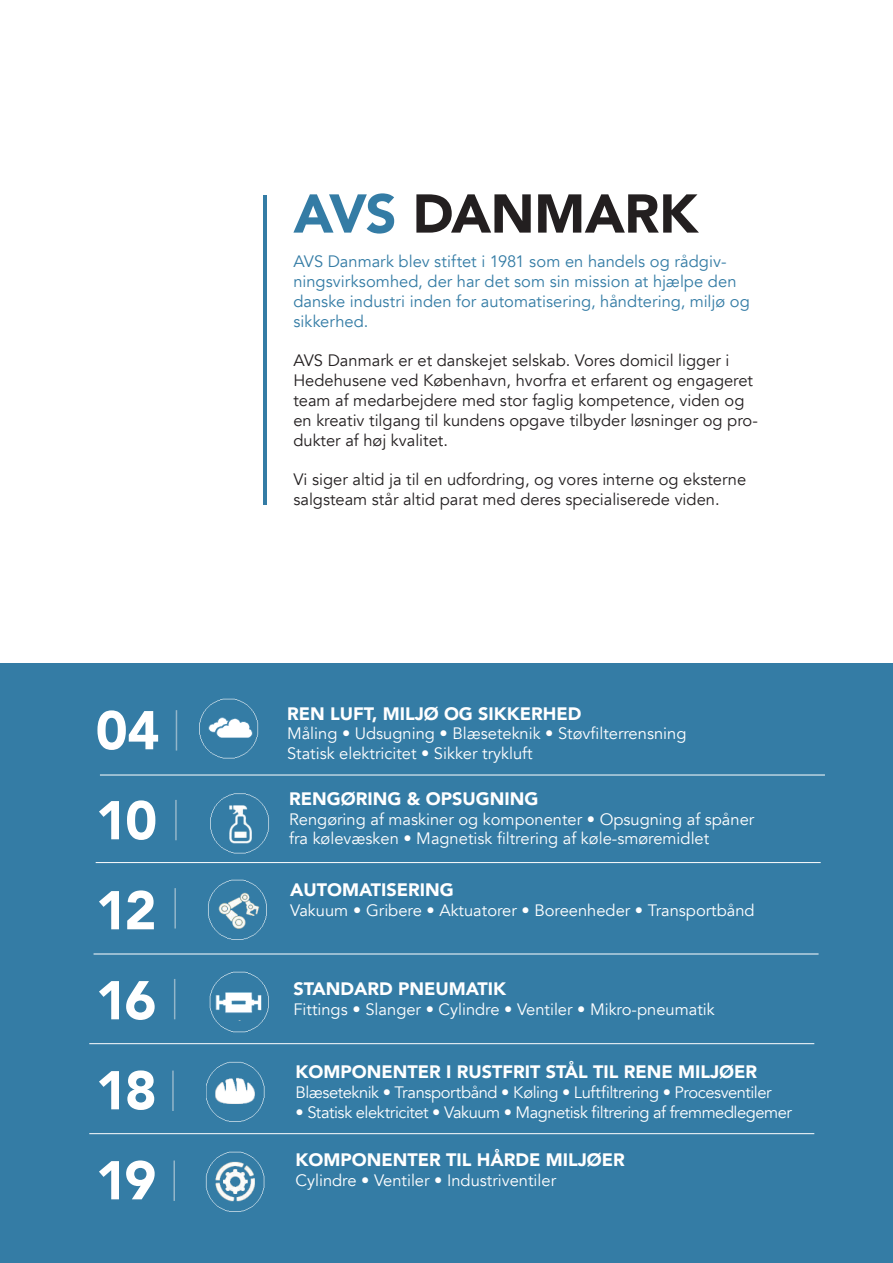
<style>
.page{position:relative;width:893px;height:1263px;background:#fff}
.page>*{position:absolute;margin:0;border:0;box-sizing:border-box;transform-origin:0 0}
.t1{font:900 54px/90px "Avenir";letter-spacing:-.055em;color:#fff;text-align:justify}
.t2{font:900 54px "Avenir";letter-spacing:-.01em;color:#231f20}
.t3{font:900 18px "Avenir";color:#fff}
.t4{font:16.5px/19.8px "Avenir";color:#231f20}
.t5{font:16.5px/19.8px "Avenir";color:#fff}
.t6{font:16.5px/19.8px "Avenir";color:#347ca5}
.t7{font:16.5px "Avenir";letter-spacing:-.03em;color:#fff}
.s1{color:#347ca5}
</style>
<div class="page">
<div style="left:0;top:663px;width:893px;height:600px;background:#347ca5"></div>
<hr style="left:100px;top:775px;width:725px;height:1px;background:#fff">
<hr style="left:96px;top:862px;width:725px;height:1px;background:#fff">
<hr style="left:94px;top:954px;width:725px;height:1px;background:#fff">
<hr style="left:89px;top:1043px;width:725px;height:1px;background:#fff">
<hr style="left:176px;top:710px;width:1px;height:40px;background:#93b6ca">
<hr style="left:175px;top:800px;width:2px;height:40px;background:#93b6ca">
<hr style="left:174px;top:888px;width:2px;height:40px;background:#93b6ca">
<hr style="left:174px;top:979px;width:1px;height:40px;background:#93b6ca">
<hr style="left:173px;top:1160px;width:2px;height:41px;background:#93b6ca">
<img style="left:199px;top:698px;width:60px;height:61px">
<img style="left:210px;top:793px;width:59px;height:61px">
<img style="left:209px;top:971px;width:60px;height:62px">
<img style="left:206px;top:1061px;width:59px;height:61px">
<img style="left:205px;top:1151px;width:60px;height:61px">
<hr style="left:264px;top:196px;width:3px;height:309px;background:#347ca5">
<hr style="left:89px;top:1133px;width:725px;height:1px;background:#fff">
<hr style="left:172px;top:1070px;width:2px;height:41px;background:#93b6ca">
<img style="left:208px;top:879px;width:59px;height:61px">
<h1 class="t2" style="left:293px;top:181px;width:406px"><span class="s1">AVS</span> DANMARK</h1>
<p class="t6" style="left:293px;top:254px;width:458px">AVS Danmark blev stiftet i 1981 som en handels og rådgiv&shy;ningsvirksomhed, der har det som sin mission at hjælpe den danske industri inden for automatisering, håndtering, miljø og sikkerhed.</p>
<p class="t4" style="left:293px;top:353px;width:466px">AVS Danmark er et danskejet selskab. Vores domicil ligger i Hedehusene ved København, hvorfra et erfarent og engageret team af medarbejdere med stor faglig kompetence, viden og en kreativ tilgang til kundens opgave tilbyder løsninger og pro&shy;dukter af høj kvalitet.</p>
<p class="t4" style="left:293px;top:471px;width:454px">Vi siger altid ja til en udfordring, og vores interne og eksterne salgsteam står altid parat med deres specialiserede viden.</p>
<h1 class="t1" style="left:96px;top:685px;width:65px">04<br>10<br>12<br>16<br>18<br>19</h1>
<p class="t3" style="left:287px;top:702px;width:296px">REN LUFT, MILJØ OG SIKKERHED</p>
<p class="t5" style="left:287px;top:724px;width:401px">Måling • Udsugning • Blæseteknik • Støvfilterrensning<br>Statisk elektricitet • Sikker trykluft</p>
<p class="t3" style="left:289px;top:787px;width:251px">RENGØRING &amp; OPSUGNING</p>
<p class="t5" style="left:289px;top:811px;width:467px">Rengøring af maskiner og komponenter • Opsugning af spåner fra kølevæsken • Magnetisk filtrering af køle-smøremidlet</p>
<p class="t3" style="left:290px;top:879px;width:165px">AUTOMATISERING</p>
<p class="t5" style="left:290px;top:902px;width:466px">Vakuum • Gribere • Aktuatorer • Boreenheder • Transportbånd</p>
<p class="t3" style="left:293px;top:978px;width:214px">STANDARD PNEUMATIK</p>
<p class="t5" style="left:293px;top:1001px;width:423px">Fittings • Slanger • Cylindre • Ventiler • Mikro-pneumatik</p>
<p class="t3" style="left:296px;top:1061px;width:463px">KOMPONENTER I RUSTFRIT STÅL TIL RENE MILJØER</p>
<p class="t7" style="left:296px;top:1082px;width:477px">Blæseteknik • Transportbånd • Køling • Luftfiltrering • Procesventiler</p>
<p class="t7" style="left:296px;top:1102px;width:498px">• Statisk elektricitet • Vakuum • Magnetisk filtrering af fremmedlegemer</p>
<p class="t3" style="left:296px;top:1149px;width:331px">KOMPONENTER TIL HÅRDE MILJØER</p>
<p class="t5" style="left:296px;top:1172px;width:262px">Cylindre • Ventiler • Industriventiler</p>
</div>
